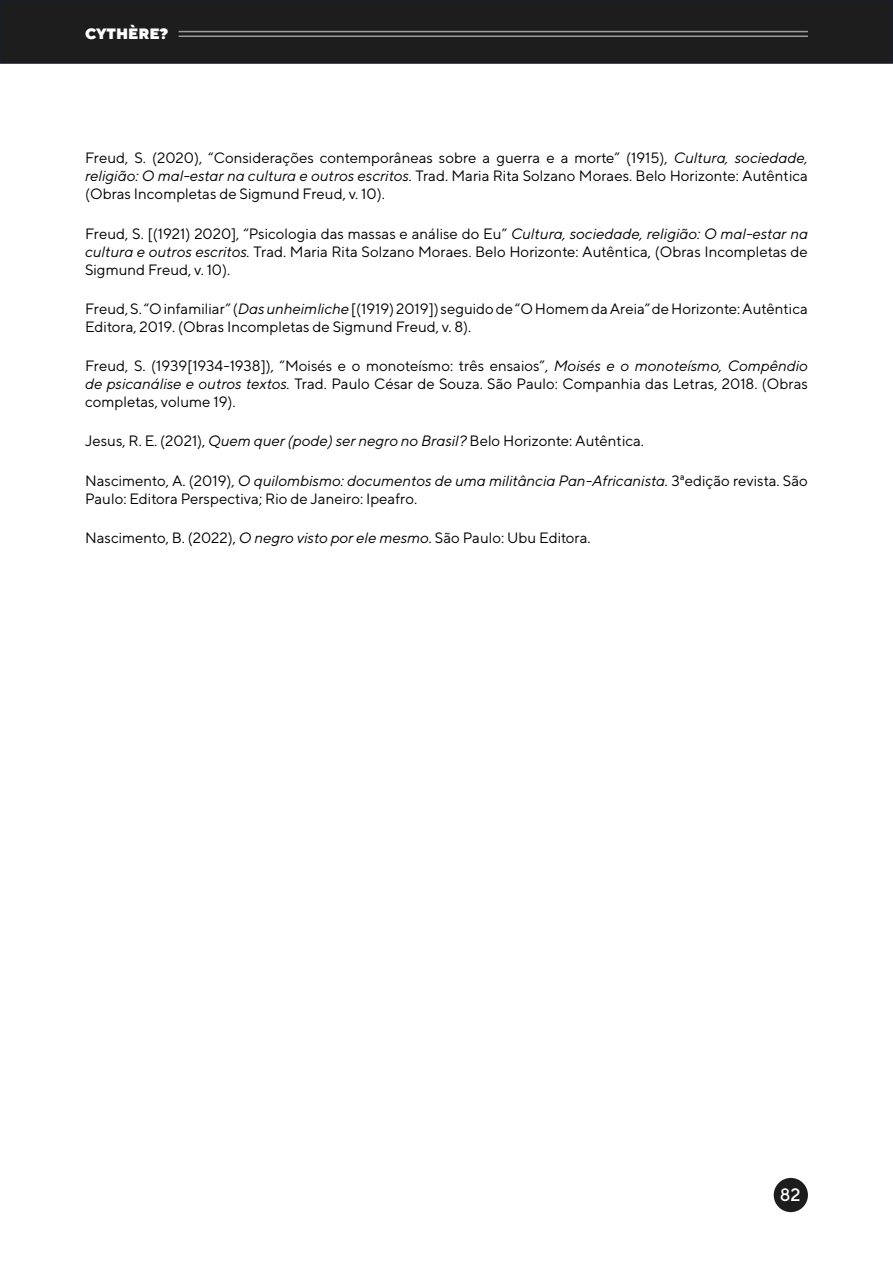
<style>
.page{position:relative;width:893px;height:1263px;background:#fff}
.page>*{position:absolute;margin:0;border:0;box-sizing:border-box;transform-origin:0 0}
.t1{font:500 18px "TT Norms";color:#fff}
.t2{font:15px/18px "TT Norms";color:#000;text-align:justify}
.t3{font:900 15px "TT Norms";color:#fff}
.s1{font-style:italic}
</style>
<div class="page">
<div style="left:0;top:0;width:893px;height:64px;background:#1d1d1d;border:2px solid #191e28"></div>
<hr style="left:179px;top:31px;width:629px;height:1px;background:#9d9d9d">
<hr style="left:179px;top:36px;width:629px;height:1px;background:#9d9d9d">
<div style="left:774px;top:1178px;width:34px;height:34px;background:#1d1d1d;border-radius:50%"></div>
<p class="t3" style="left:85px;top:24px;width:85px">CYTHÈRE?</p>
<p class="t2" style="left:85px;top:149px;width:724px">Freud, S. (2020), “Considerações contemporâneas sobre a guerra e a morte” (1915), <span class="s1">Cultura, sociedade, religião: O mal-estar na cultura e outros escritos.</span> Trad. Maria Rita Solzano Moraes. Belo Horizonte: Autêntica (Obras Incompletas de Sigmund Freud, v. 10).</p>
<p class="t2" style="left:85px;top:224px;width:724px">Freud, S. [(1921) 2020], “Psicologia das massas e análise do Eu” <span class="s1">Cultura, sociedade, religião: O mal-estar na cultura e outros escritos.</span> Trad. Maria Rita Solzano Moraes. Belo Horizonte: Autêntica, (Obras Incompletas de Sigmund Freud, v. 10).</p>
<p class="t2" style="left:85px;top:299px;width:724px">Freud, S. “O infamiliar” (<span class="s1">Das unheimliche</span> [(1919) 2019]) seguido de “O Homem da Areia” de Horizonte: Autêntica<br>Editora, 2019. (Obras Incompletas de Sigmund Freud, v. 8).</p>
<p class="t2" style="left:85px;top:356px;width:724px">Freud, S. (1939[1934-1938]), “Moisés e o monoteísmo: três ensaios”, <span class="s1">Moisés e o monoteísmo, Compêndio de psicanálise e outros textos.</span> Trad. Paulo César de Souza. São Paulo: Companhia das Letras, 2018. (Obras completas, volume 19).</p>
<p class="t2" style="left:85px;top:432px;width:561px">Jesus, R. E. (2021), <span class="s1">Quem quer (pode) ser negro no Brasil?</span> Belo Horizonte: Autêntica.</p>
<p class="t2" style="left:85px;top:471px;width:724px">Nascimento, A. (2019), <span class="s1">O quilombismo: documentos de uma militância Pan-Africanista.</span> 3ªedição revista. São<br>Paulo: Editora Perspectiva; Rio de Janeiro: Ipeafro.</p>
<p class="t2" style="left:85px;top:528px;width:507px">Nascimento, B. (2022), <span class="s1">O negro visto por ele mesmo.</span> São Paulo: Ubu Editora.</p>
<p class="t1" style="left:780px;top:1183px;width:22px">82</p>
</div>
